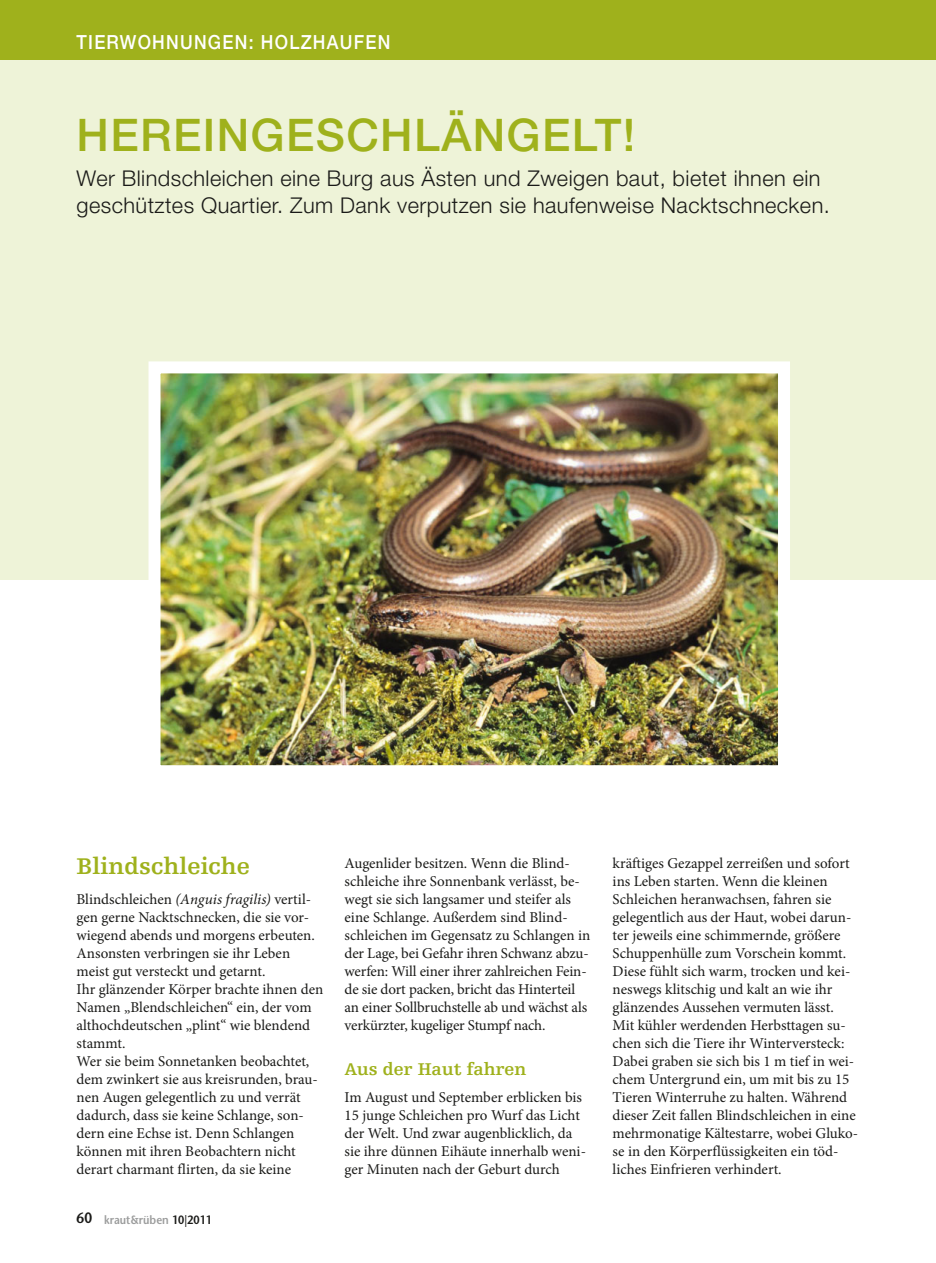
<style>
.page{position:relative;width:936px;height:1263px;background:#fff}
.page>*{position:absolute;margin:0;border:0;box-sizing:border-box;transform-origin:0 0}
.t1{font:500 45px "Helvetica Neue LT Std";letter-spacing:.03em;color:#9fb11c}
.t2{font:700 24px "Egyptienne FLT Std";color:#9fb11c}
.t3{font:300 21.75px/27px "Helvetica Neue LT Std";letter-spacing:.02em;color:#1a1a18}
.t4{font:500 19.5px "Helvetica Neue LT Std";letter-spacing:.07em;color:#fff;scale:.9 1}
.t5{font:700 18px "Egyptienne FLT Std";color:#9fb11c}
.t6{font:15px/18px "Minion Pro";color:#1a1a18}
.t7{font:600 12px "Stone Sans Std";color:#9c9d9d;scale:.9 1}
.s1{font-style:italic}
.s2{font-size:15px;color:#1a1a18}
.s3{color:#1a1a18}
</style>
<div class="page">
<div style="left:0;top:0;width:935px;height:579px;background:#eef3d8"></div>
<div style="left:0;top:0;width:935px;height:60px;background:#9fb11c"></div>
<hr style="left:935px;top:0;width:1px;height:60px;background:#9fb11c">
<img style="left:142px;top:361px;width:654px;height:405px">
<h3 class="t4" style="left:77px;top:35px;width:350px">TIERWOHNUNGEN: HOLZHAUFEN</h3>
<h1 class="t1" style="left:77px;top:118px;width:560px">HEREINGESCHLÄNGELT!</h1>
<h3 class="t3" style="left:77px;top:167px;width:754px">Wer Blindschleichen eine Burg aus Ästen und Zweigen baut, bietet ihnen ein geschütztes Quartier. Zum Dank verputzen sie haufenweise Nacktschnecken.</h3>
<h2 class="t2" style="left:77px;top:856px;width:175px">Blindschleiche</h2>
<p class="t6" style="left:77px;top:891px;width:248px">Blindschleichen <span class="s1">(Anguis fragilis)</span> vertil&shy;gen gerne Nacktschnecken, die sie vor&shy;wiegend abends und morgens erbeuten.<br>Ansonsten verbringen sie ihr Leben meist gut versteckt und getarnt.<br>Ihr glänzender Körper brachte ihnen den Namen „Blendschleichen“ ein, der vom althochdeutschen „plint“ wie blendend stammt.<br>Wer sie beim Sonnetanken beobachtet, dem zwinkert sie aus kreisrunden, brau&shy;nen Augen gelegentlich zu und verrät dadurch, dass sie keine Schlange, son&shy;dern eine Echse ist. Denn Schlangen können mit ihren Beobachtern nicht derart charmant flirten, da sie keine</p>
<p class="t7" style="left:77px;top:1214px;width:152px"><span class="s2">60</span> kraut&amp;rüben <span class="s3">10|2011</span></p>
<p class="t6" style="left:344px;top:855px;width:247px">Augenlider besitzen. Wenn die Blind&shy;schleiche ihre Sonnenbank verlässt, be&shy;wegt sie sich langsamer und steifer als eine Schlange. Außerdem sind Blind&shy;schleichen im Gegensatz zu Schlangen in der Lage, bei Gefahr ihren Schwanz abzu&shy;werfen: Will einer ihrer zahlreichen Fein&shy;de sie dort packen, bricht das Hinterteil an einer Sollbruchstelle ab und wächst als verkürzter, kugeliger Stumpf nach.</p>
<p class="t5" style="left:344px;top:1061px;width:183px">Aus der Haut fahren</p>
<p class="t6" style="left:344px;top:1089px;width:243px">Im August und September erblicken bis 15 junge Schleichen pro Wurf das Licht der Welt. Und zwar augenblicklich, da sie ihre dünnen Eihäute innerhalb weni&shy;ger Minuten nach der Geburt durch</p>
<p class="t6" style="left:612px;top:855px;width:247px">kräftiges Gezappel zerreißen und sofort ins Leben starten. Wenn die kleinen Schleichen heranwachsen, fahren sie gelegentlich aus der Haut, wobei darun&shy;ter jeweils eine schimmernde, größere Schuppenhülle zum Vorschein kommt.<br>Diese fühlt sich warm, trocken und kei&shy;neswegs klitschig und kalt an wie ihr glänzendes Aussehen vermuten lässt.<br>Mit kühler werdenden Herbsttagen su&shy;chen sich die Tiere ihr Winterversteck:<br>Dabei graben sie sich bis 1 m tief in wei&shy;chem Untergrund ein, um mit bis zu 15<br>Tieren Winterruhe zu halten. Während dieser Zeit fallen Blindschleichen in eine mehrmonatige Kältestarre, wobei Gluko&shy;se in den Körperflüssigkeiten ein töd&shy;liches Einfrieren verhindert.</p>
</div>
